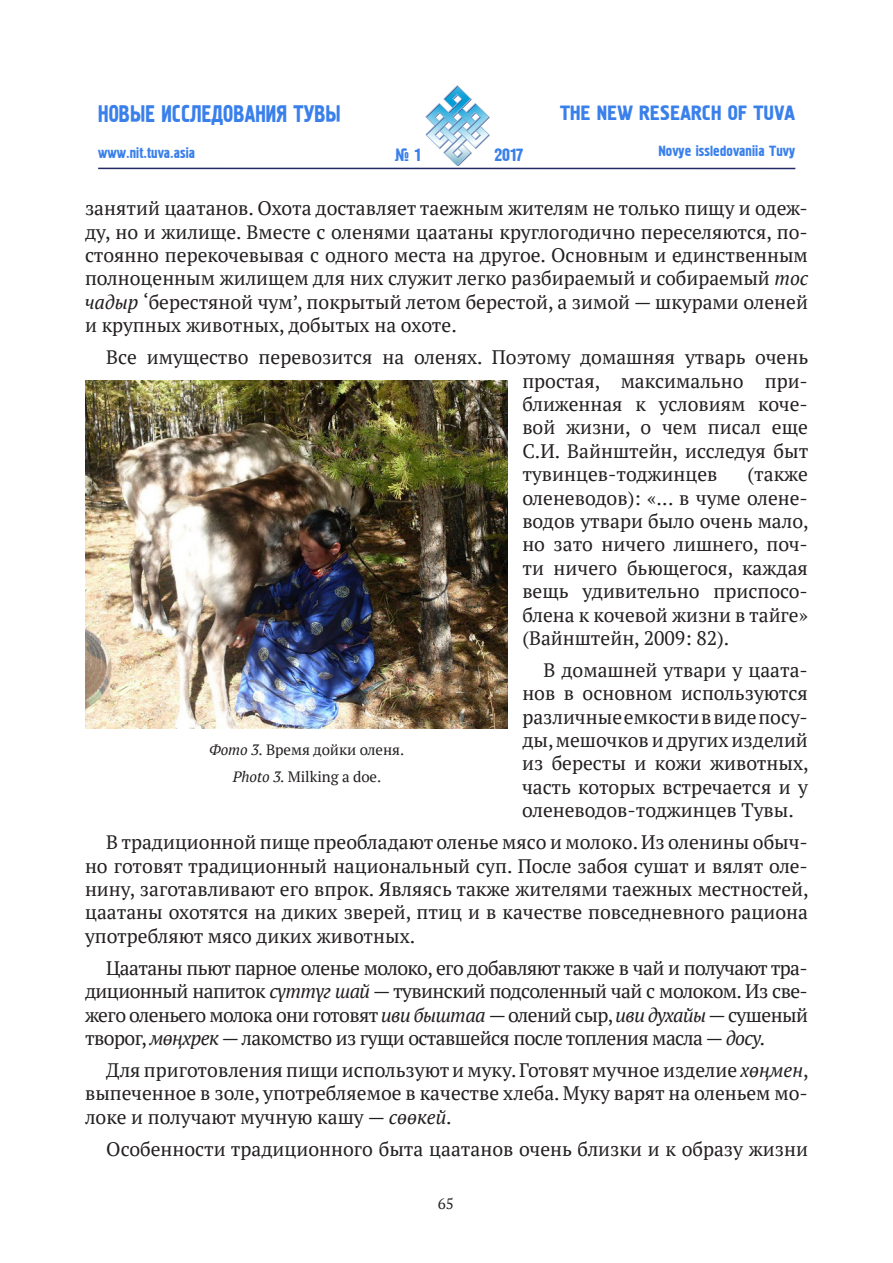
<style>
.page{position:relative;width:893px;height:1263px;background:#fff}
.page>*{position:absolute;margin:0;border:0;box-sizing:border-box;transform-origin:0 0}
.t1{font:24.3px "Pollock 1 CTT";color:#3a80eb;scale:.86 1}
.t2{font:21px "Pollock 1 CTT";color:#3a80eb}
.t3{font:19.5px/23.4px "PT Serif";color:#231f20;text-align:justify}
.t4{font:18px "Pollock 1 CTT";color:#3a80eb}
.Таблица_заголовок{font:15px "PT Serif";letter-spacing:-.005em;color:#231f20}
.t5{font:15px "Pollock 1 CTT";color:#3a80eb}
.s1{font-style:italic}
</style>
<div class="page">
<svg style="left:98px;top:167px;width:245px;height:3px"></svg>
<hr style="left:98px;top:168px;width:697px;height:1px;background:#232965">
<img style="left:425px;top:85px;width:64px;height:81px">
<img style="left:85px;top:381px;width:422px;height:348px">
<p class="t1" style="left:98px;top:100px;width:284px">Новые исследования Тувы</p>
<p class="t5" style="left:98px;top:144px;width:98px">www.nit.tuva.asia</p>
<p class="t4" style="left:394px;top:145px;width:28px">№ 1</p>
<p class="t2" style="left:560px;top:101px;width:91px">The New research</p>
<p class="t2" style="left:728px;top:101px;width:47px">of Tuva</p>
<p class="t5" style="left:658px;top:143px;width:138px">Novye issledovaniia Tuvy</p>
<p class="t4" style="left:494px;top:145px;width:31px">2017</p>
<p class="t3" style="left:85px;top:196px;width:725px">занятий цаатанов. Охота доставляет таежным жителям не только пищу и одеж&shy;ду, но и жилище. Вместе с оленями цаатаны круглогодично переселяются, по&shy;стоянно перекочевывая с одного места на другое. Основным и единственным полноценным жилищем для них служит легко разбираемый и собираемый <span class="s1">тос чадыр</span> ‘берестяной чум’, покрытый летом берестой, а зимой — шкурами оленей и крупных животных, добытых на охоте.</p>
<p class="t3" style="left:522px;top:345px;width:288px;text-indent:-416px">Все имущество перевозится на оленях. Поэтому домашняя утварь очень простая, максимально при&shy;ближенная к условиям коче&shy;вой жизни, о чем писал еще С.И. Вайнштейн, исследуя быт тувинцев-тоджинцев</p>
<p class="t3" style="left:522px;top:462px;width:288px;text-indent:225px">(также оленеводов): «... в чуме олене&shy;водов утвари было очень мало, но зато ничего лишнего, поч&shy;ти ничего бьющегося, каждая вещь удивительно приспосо&shy;блена к кочевой жизни в тайге» (Вайнштейн, 2009: 82).</p>
<p class="t3" style="left:522px;top:658px;width:288px;text-indent:22px">В домашней утвари у цаата&shy;нов в основном используются различные емкости в виде посу&shy;ды, мешочков и других изделий из бересты и кожи животных, часть которых встречается и у оленеводов-тоджинцев Тувы.</p>
<p class="t3" style="left:85px;top:830px;width:725px;text-indent:21px">В традиционной пище преобладают оленье мясо и молоко. Из оленины обыч&shy;но готовят традиционный национальный суп. После забоя сушат и вялят оле&shy;нину, заготавливают его впрок. Являясь также жителями таежных местностей, цаатаны охотятся на диких зверей, птиц и в качестве повседневного рациона употребляют мясо диких животных.</p>
<p class="t3" style="left:85px;top:956px;width:724px;text-indent:21px">Цаатаны пьют парное оленье молоко, его добавляют также в чай и получают тра&shy;диционный напиток <span class="s1">сүттүг шай</span> — тувинский подсоленный чай с молоком. Из све&shy;жего оленьего молока они готовят <span class="s1">иви быштаа</span> — олений сыр, <span class="s1">иви духайы</span> — сушеный творог, <span class="s1">мөңхрек</span> — лакомство из гущи оставшейся после топления масла — <span class="s1">досу.</span></p>
<p class="t3" style="left:85px;top:1058px;width:725px;text-indent:21px">Для приготовления пищи используют и муку. Готовят мучное изделие <span class="s1">хөңмен</span>, выпеченное в золе, употребляемое в качестве хлеба. Муку варят на оленьем мо&shy;локе и получают мучную кашу — <span class="s1">сөөкей</span>.</p>
<p class="t3" style="left:106px;top:1137px;width:703px">Особенности традиционного быта цаатанов очень близки и к образу жизни</p>
<p class="Таблица_заголовок" style="left:209px;top:740px;width:197px"><span class="s1">Фото 3.</span> Время дойки оленя.</p>
<p class="Таблица_заголовок" style="left:233px;top:767px;width:150px"><span class="s1">Photo 3.</span> Milking a doe.</p>
<p class="Таблица_заголовок" style="left:438px;top:1194px;width:17px">65</p>
</div>
